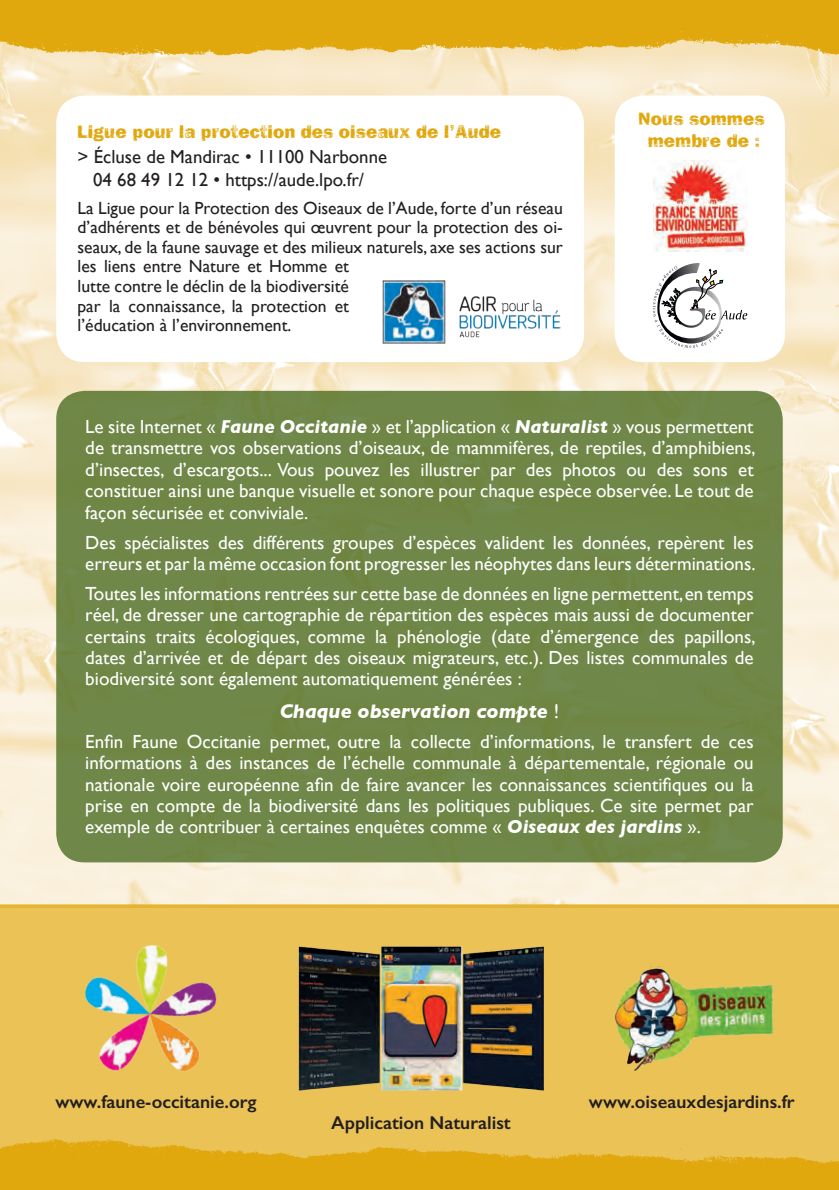
<style>
.page{position:relative;width:839px;height:1190px;background:#fff}
.page>*{position:absolute;margin:0;border:0;box-sizing:border-box;transform-origin:0 0}
.t1{font:italic 700 20px "Gill Sans";color:#fff}
.t2{font:19px/21.4px "Gill Sans";color:#fff;text-align:justify}
.t3{font:18.8px "Gill Sans";color:#231f20}
.t4{font:18.8px/22.6px "Frankie";color:#e1a80e;text-align:center}
.t5{font:600 18.6px "Gill Sans";color:#231f20}
.t6{font:17.6px/19.6px "Gill Sans";color:#231f20}
.s1{font-weight:700;font-style:italic}
.s2{font-weight:400;font-style:normal}
</style>
<div class="page">
<img style="left:0;top:60px;width:838px;height:844px">
<div style="left:56px;top:391px;width:726px;height:471px;background:#6f8748;border-radius:28px"></div>
<div style="left:0;top:904px;width:838px;height:286px;background:#eac256"></div>
<div style="left:56px;top:96px;width:527px;height:266px;background:#fff;border-radius:28px"></div>
<div style="left:614px;top:96px;width:170px;height:266px;background:#fff;border-radius:28px"></div>
<img style="left:382px;top:280px;width:179px;height:64px">
<img style="left:0;top:0;width:838px;height:60px">
<img style="left:0;top:1139px;width:838px;height:51px">
<svg style="left:0;top:904px;width:838px;height:4px;background:#e7ba42"></svg>
<img style="left:653px;top:160px;width:93px;height:92px">
<svg style="left:653px;top:263px;width:93px;height:85px"></svg>
<img style="left:298px;top:946px;width:246px;height:145px">
<img style="left:615px;top:965px;width:159px;height:106px">
<img style="left:84px;top:944px;width:133px;height:128px">
<p class="t4" style="left:77px;top:119px;width:425px">Ligue pour la protection des oiseaux de l’Aude</p>
<p class="t3" style="left:77px;top:145px;width:311px">&gt; Écluse de Mandirac • 11100 Narbonne</p>
<p class="t3" style="left:93px;top:168px;width:272px">04 68 49 12 12 • https://aude.lpo.fr/</p>
<p class="t6" style="left:77px;top:198px;width:486px">La Ligue pour la Protection des Oiseaux de l’Aude, forte d’un réseau d’adhérents et de bénévoles qui œuvrent pour la protection des oi&shy;seaux, de la faune sauvage et des milieux naturels, axe ses actions sur les liens entre Nature et Homme et<br>lutte contre le déclin de la biodiversité<br>par la connaissance, la protection et<br>l’éducation à l’environnement.</p>
<p class="t4" style="left:637px;top:107px;width:128px">Nous sommes membre de :</p>
<p class="t2" style="left:85px;top:415px;width:671px">Le site Internet « <span class="s1">Faune Occitanie</span> » et l’application « <span class="s1">Naturalist</span> » vous permettent de transmettre vos observations d’oiseaux, de mammifères, de reptiles, d’amphibiens, d’insectes, d’escargots... Vous pouvez les illustrer par des photos ou des sons et constituer ainsi une banque visuelle et sonore pour chaque espèce observée. Le tout de façon sécurisée et conviviale.</p>
<p class="t2" style="left:85px;top:531px;width:671px">Des spécialistes des différents groupes d’espèces valident les données, repèrent les erreurs et par la même occasion font progresser les néophytes dans leurs déterminations.</p>
<p class="t2" style="left:85px;top:582px;width:671px">Toutes les informations rentrées sur cette base de données en ligne permettent, en temps réel, de dresser une cartographie de répartition des espèces mais aussi de documenter certains traits écologiques, comme la phénologie (date d’émergence des papillons, dates d’arrivée et de départ des oiseaux migrateurs, etc.). Des listes communales de biodiversité sont également automatiquement générées :</p>
<p class="t1" style="left:279px;top:699px;width:281px">Chaque observation compte <span class="s2">!</span></p>
<p class="t2" style="left:85px;top:730px;width:669px">Enfin Faune Occitanie permet, outre la collecte d’informations, le transfert de ces informations à des instances de l’échelle communale à départementale, régionale ou nationale voire européenne afin de faire avancer les connaissances scientifiques ou la prise en compte de la biodiversité dans les politiques publiques. Ce site permet par exemple de contribuer à certaines enquêtes comme « <span class="s1">Oiseaux des jardins</span> ».</p>
<p class="t5" style="left:55px;top:1090px;width:203px">www.faune-occitanie.org</p>
<p class="t5" style="left:588px;top:1090px;width:207px">www.oiseauxdesjardins.fr</p>
<p class="t5" style="left:331px;top:1111px;width:181px">Application Naturalist</p>
</div>
